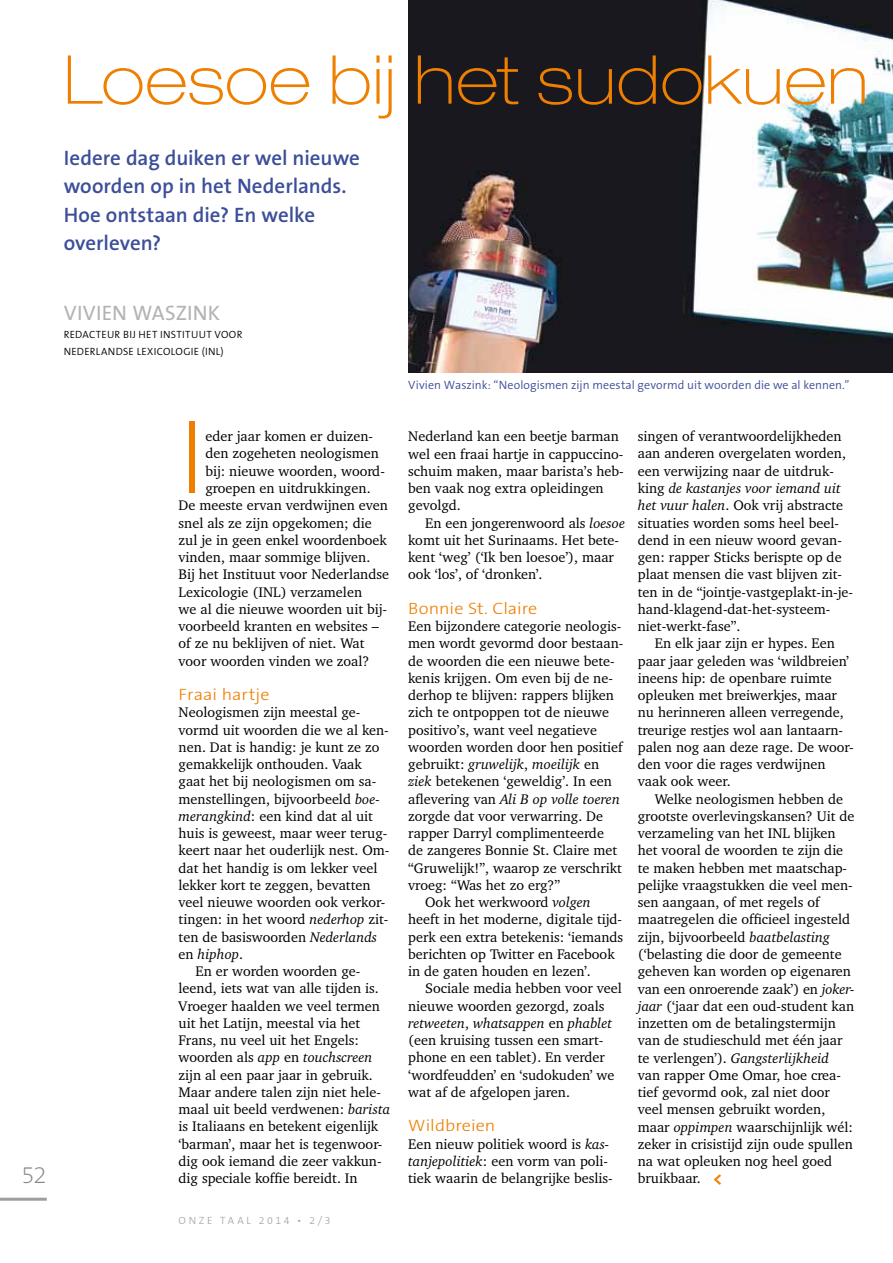
<style>
.page{position:relative;width:893px;height:1263px;background:#fff}
.page>*{position:absolute;margin:0;border:0;box-sizing:border-box;transform-origin:0 0}
.t1{font:200 105.3px "The Sans B2";color:#ee7f00}
.t2{font:100 expanded 67.5px "Helvetica Neue";letter-spacing:.015em;color:#ee7f00}
.t3{font:200 24px "The Sans B2";color:#87888a}
.t4{font:600 21px/28.5px "The Sans B6";color:#3c4e99}
.t5{font:21px "The Sans B5 Plain";letter-spacing:.01em;color:#b1b3b4}
.t6{font:300 16.5px "The Sans B3";letter-spacing:.005em;color:#ee7f00;scale:1.1 1}
.t7{font:14.25px/17.2px "Charter IT Cby BT";color:#000}
.t8{font:italic 14.25px "Charter IT Cby BT";color:#000}
.t9{font:300 12px "The Sans B4";letter-spacing:.005em;color:#3c4e99}
.t10{font:300 10.5px "The Sans B4";letter-spacing:.03em;color:#000}
.t11{font:300 10.5px "The Sans B3";letter-spacing:.245em;color:#9c9e9f}
.s1{font-style:italic}
.s2{font-style:normal}
.s3{font-family:"The Sans B7";font-weight:700;font-size:18px;color:#ee7f00}
</style>
<div class="page">
<img style="left:408px;top:0;width:485px;height:372px">
<hr style="left:0;top:1198px;width:47px;height:3px;background:#9c9e9f">
<h2 class="t2" style="left:64px;top:40px;width:806px">Loesoe bij het sudokuen</h2>
<h3 class="t4" style="left:64px;top:145px;width:298px">Iedere dag duiken er wel nieuwe woorden op in het Nederlands.<br>Hoe ontstaan die? En welke overleven?</h3>
<h3 class="t3" style="left:21px;top:1163px;width:27px">52</h3>
<h3 class="t5" style="left:64px;top:302px;width:156px">VIVI EN WASZI NK</h3>
<p class="t10" style="left:64px;top:329px;width:7px">redacte</p>
<p class="t10" style="left:107px;top:329px;width:39px">urbij het</p>
<p class="t10" style="left:160px;top:329px;width:10px">Instit</p>
<p class="t10" style="left:191px;top:329px;width:32px">uut voor</p>
<p class="t10" style="left:64px;top:346px;width:15px">Nederlandse</p>
<p class="t10" style="left:137px;top:346px;width:24px">Lexicologie</p>
<p class="t10" style="left:202px;top:346px;width:23px">(INL)</p>
<h1 class="t1" style="left:179px;top:403px;width:28px">I</h1>
<p class="t7" style="left:205px;top:427px;width:169px">eder jaar komen er duizen-</p>
<p class="t7" style="left:205px;top:445px;width:175px">den zogeheten neologismen</p>
<p class="t7" style="left:205px;top:462px;width:181px">bij: nieuwe woorden, woord-</p>
<p class="t7" style="left:205px;top:479px;width:167px">groepen en uitdrukkingen.</p>
<p class="t7" style="left:179px;top:496px;width:211px">De meeste ervan verdwijnen even</p>
<p class="t7" style="left:179px;top:514px;width:195px">snel als ze zijn opgekomen; die</p>
<p class="t7" style="left:179px;top:531px;width:210px">zul je in geen enkel woordenboek</p>
<p class="t7" style="left:179px;top:548px;width:193px">vinden, maar sommige blijven.</p>
<p class="t7" style="left:179px;top:565px;width:212px">Bij het Instituut voor Nederlandse</p>
<p class="t7" style="left:179px;top:583px;width:185px">Lexicologie (INL) verzamelen</p>
<p class="t7" style="left:179px;top:600px;width:210px">we al die nieuwe woorden uit bij-</p>
<p class="t7" style="left:179px;top:617px;width:202px">voorbeeld kranten en websites –</p>
<p class="t7" style="left:179px;top:634px;width:187px">of ze nu beklijven of niet. Wat</p>
<p class="t7" style="left:179px;top:652px;width:192px">voor woorden vinden we zoal?</p>
<p class="t6" style="left:179px;top:686px;width:84px">Fraai hartje</p>
<p class="t7" style="left:179px;top:703px;width:183px">Neologismen zijn meestal ge-</p>
<p class="t7" style="left:179px;top:721px;width:212px">vormd uit woorden die we al ken-</p>
<p class="t7" style="left:179px;top:738px;width:202px">nen. Dat is handig: je kunt ze zo</p>
<p class="t7" style="left:179px;top:755px;width:185px">gemakkelijk onthouden. Vaak</p>
<p class="t7" style="left:179px;top:772px;width:199px">gaat het bij neologismen om sa-</p>
<p class="t7" style="left:179px;top:790px;width:203px">menstellingen, bijvoorbeeld <span class="s1">boe-</span></p>
<p class="t7" style="left:179px;top:807px;width:196px"><span class="s1">merangkind</span>: een kind dat al uit</p>
<p class="t7" style="left:179px;top:824px;width:210px">huis is geweest, maar weer terug-</p>
<p class="t7" style="left:179px;top:841px;width:212px">keert naar het ouderlijk nest. Om-</p>
<p class="t7" style="left:179px;top:859px;width:200px">dat het handig is om lekker veel</p>
<p class="t7" style="left:179px;top:876px;width:193px">lekker kort te zeggen, bevatten</p>
<p class="t7" style="left:179px;top:893px;width:208px">veel nieuwe woorden ook verkor-</p>
<p class="t7" style="left:179px;top:910px;width:211px">tingen: in het woord <span class="s1">nederhop</span> zit-</p>
<p class="t7" style="left:179px;top:928px;width:200px">ten de basiswoorden <span class="s1">Nederlands</span></p>
<p class="t8" style="left:179px;top:945px;width:66px"><span class="s2">en</span> hiphop<span class="s2">.</span></p>
<p class="t7" style="left:196px;top:962px;width:166px">En er worden woorden ge-</p>
<p class="t7" style="left:179px;top:979px;width:202px">leend, iets wat van alle tijden is.</p>
<p class="t7" style="left:179px;top:997px;width:203px">Vroeger haalden we veel termen</p>
<p class="t7" style="left:179px;top:1014px;width:183px">uit het Latijn, meestal via het</p>
<p class="t7" style="left:179px;top:1031px;width:182px">Frans, nu veel uit het Engels:</p>
<p class="t8" style="left:179px;top:1048px;width:195px"><span class="s2">woorden als</span> app <span class="s2">en</span> touchscreen</p>
<p class="t7" style="left:179px;top:1066px;width:196px">zijn al een paar jaar in gebruik.</p>
<p class="t7" style="left:179px;top:1083px;width:204px">Maar andere talen zijn niet hele-</p>
<p class="t7" style="left:179px;top:1100px;width:213px">maal uit beeld verdwenen: <span class="s1">barista</span></p>
<p class="t7" style="left:179px;top:1118px;width:201px">is Italiaans en betekent eigenlijk</p>
<p class="t7" style="left:179px;top:1135px;width:205px">‘barman’, maar het is tegenwoor-</p>
<p class="t7" style="left:179px;top:1152px;width:205px">dig ook iemand die zeer vakkun-</p>
<p class="t7" style="left:179px;top:1169px;width:181px">dig speciale koffie bereidt. In</p>
<p class="t11" style="left:179px;top:1214px;width:154px">Onze Taal 2014 • 2/3</p>
<p class="t9" style="left:408px;top:379px;width:443px">Vivien Waszink: “Neologismen zijn meestal gevormd uit woorden die we al kennen.”</p>
<p class="t7" style="left:408px;top:428px;width:217px">Nederland kan een beetje barman wel een fraai hartje in cappuccino&shy;schuim maken, maar barista’s heb&shy;ben vaak nog extra opleidingen gevolgd.</p>
<p class="t7" style="left:408px;top:514px;width:218px;text-indent:17px">En een jongerenwoord als <span class="s1">loesoe </span>komt uit het Surinaams. Het bete&shy;kent ‘weg’ (‘Ik ben loesoe’), maar ook ‘los’, of ‘dronken’.</p>
<p class="t6" style="left:408px;top:600px;width:119px">Bonnie St. Claire</p>
<p class="t7" style="left:408px;top:617px;width:215px">Een bijzondere categorie neologis-</p>
<p class="t7" style="left:408px;top:634px;width:217px">men wordt gevormd door bestaan-</p>
<p class="t7" style="left:408px;top:652px;width:208px">de woorden die een nieuwe bete-</p>
<p class="t7" style="left:408px;top:669px;width:206px">kenis krijgen. Om even bij de ne-</p>
<p class="t7" style="left:408px;top:686px;width:207px">derhop te blijven: rappers blijken</p>
<p class="t7" style="left:408px;top:703px;width:202px">zich te ontpoppen tot de nieuwe</p>
<p class="t7" style="left:408px;top:721px;width:190px">positivo’s, want veel negatieve</p>
<p class="t7" style="left:408px;top:738px;width:216px">woorden worden door hen positief</p>
<p class="t8" style="left:408px;top:755px;width:193px"><span class="s2">gebruikt:</span> gruwelijk<span class="s2">,</span> moeilijk <span class="s2">en</span></p>
<p class="t7" style="left:408px;top:772px;width:205px"><span class="s1">ziek</span> betekenen ‘geweldig’. In een</p>
<p class="t8" style="left:408px;top:790px;width:213px"><span class="s2">aflevering van</span> Ali B op volle toeren</p>
<p class="t7" style="left:408px;top:807px;width:196px">zorgde dat voor verwarring. De</p>
<p class="t7" style="left:408px;top:824px;width:197px">rapper Darryl complimenteerde</p>
<p class="t7" style="left:408px;top:841px;width:210px">de zangeres Bonnie St. Claire met</p>
<p class="t7" style="left:408px;top:859px;width:215px">“Gruwelijk!”, waarop ze verschrikt</p>
<p class="t7" style="left:408px;top:876px;width:154px">vroeg: “Was het zo erg?”</p>
<p class="t7" style="left:425px;top:893px;width:167px">Ook het werkwoord <span class="s1">volgen</span></p>
<p class="t7" style="left:408px;top:910px;width:215px">heeft in het moderne, digitale tijd-</p>
<p class="t7" style="left:408px;top:928px;width:216px">perk een extra betekenis: ‘iemands</p>
<p class="t7" style="left:408px;top:945px;width:208px">berichten op Twitter en Facebook</p>
<p class="t7" style="left:408px;top:962px;width:184px">in de gaten houden en lezen’.</p>
<p class="t7" style="left:425px;top:979px;width:198px">Sociale media hebben voor veel</p>
<p class="t7" style="left:408px;top:997px;width:198px">nieuwe woorden gezorgd, zoals</p>
<p class="t8" style="left:408px;top:1014px;width:206px">retweeten<span class="s2">,</span> whatsappen <span class="s2">en</span> phablet</p>
<p class="t7" style="left:408px;top:1031px;width:197px">(een kruising tussen een smart-</p>
<p class="t7" style="left:408px;top:1049px;width:198px">phone en een tablet). En verder</p>
<p class="t7" style="left:408px;top:1066px;width:208px">‘wordfeudden’ en ‘sudokuden’ we</p>
<p class="t7" style="left:408px;top:1083px;width:163px">wat af de afgelopen jaren.</p>
<p class="t6" style="left:408px;top:1117px;width:81px">Wildbreien</p>
<p class="t7" style="left:408px;top:1135px;width:206px">Een nieuw politiek woord is <span class="s1">kas&shy;tanjepolitiek</span>: een vorm van poli&shy;tiek waarin de belangrijke beslis-</p>
<p class="t7" style="left:638px;top:427px;width:217px">singen of verantwoordelijkheden aan anderen overgelaten worden, een verwijzing naar de uitdruk&shy;king <span class="s1">de kastanjes voor iemand uit het vuur halen</span>. Ook vrij abstracte situaties worden soms heel beel&shy;dend in een nieuw woord gevan&shy;gen: rapper Sticks berispte op de plaat mensen die vast blijven zit&shy;ten in de “jointje-vastgeplakt-in-je&shy;hand-klagend-dat-het-systeem&shy;niet-werkt-fase”.</p>
<p class="t7" style="left:638px;top:634px;width:217px;text-indent:17px">En elk jaar zijn er hypes. Een paar jaar geleden was ‘wildbreien’ ineens hip: de openbare ruimte opleuken met breiwerkjes, maar nu herinneren alleen verregende, treurige restjes wol aan lantaarn&shy;palen nog aan deze rage. De woor&shy;den voor die rages verdwijnen vaak ook weer.</p>
<p class="t7" style="left:638px;top:790px;width:218px;text-indent:17px">Welke neologismen hebben de grootste overlevingskansen? Uit de verzameling van het INL blijken het vooral de woorden te zijn die te maken hebben met maatschap&shy;pelijke vraagstukken die veel men&shy;sen aangaan, of met regels of maatregelen die officieel ingesteld zijn, bijvoorbeeld <span class="s1">baatbelasting </span>(‘belasting die door de gemeente geheven kan worden op eigenaren van een onroerende zaak’) en <span class="s1">joker&shy;jaar</span> (‘jaar dat een oud-student kan inzetten om de betalingstermijn van de studieschuld met één jaar te verlengen’). <span class="s1">Gangsterlijkheid </span>van rapper Ome Omar, hoe crea&shy;tief gevormd ook, zal niet door veel mensen gebruikt worden, maar <span class="s1">oppimpen</span> waarschijnlijk wél: zeker in crisistijd zijn oude spullen na wat opleuken nog heel goed bruikbaar. <span class="s3">&lt;</span></p>
</div>
